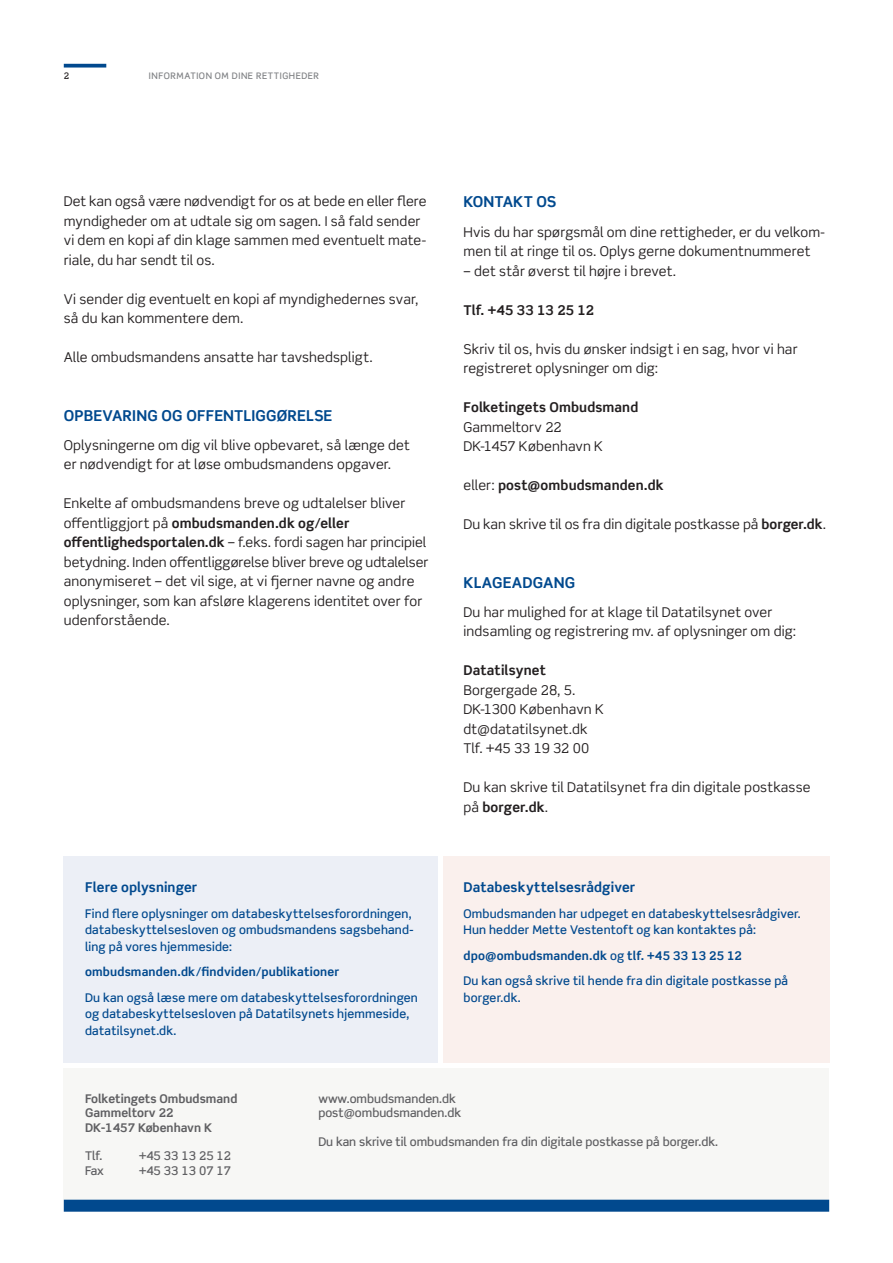
<style>
.page{position:relative;width:893px;height:1263px;background:#fff}
.page>*{position:absolute;margin:0;border:0;box-sizing:border-box;transform-origin:0 0}
.t1{font:700 15px "Scene Std";letter-spacing:.01em;color:#01498e}
.t2{font:13.5px/19.5px "Scene Std";letter-spacing:.01em;color:#231f20}
.t3{font:700 13.5px "Scene Std";letter-spacing:.01em;color:#231f20}
.t4{font:700 13.5px "Scene Std";letter-spacing:.01em;color:#01498e}
.t5{font:500 12px/16.5px "Scene Std";letter-spacing:.015em;color:#01498e}
.t6{font:500 12px/14.4px "Scene Std";color:#5f5f62}
.t7{font:700 12px/14.4px "Scene Std";color:#5f5f62}
.t8{font:700 12px "Scene Std";letter-spacing:.015em;color:#01498e}
.t9{font:500 9px "Scene Std";letter-spacing:.065em;color:#808285}
.t10{font:500 9px "Scene Std";color:#231f20}
.s1{font-weight:700}
.s2{font-weight:400}
</style>
<div class="page">
<svg style="left:64px;top:64px;width:42px;height:4px"></svg>
<div style="left:64px;top:1068px;width:765px;height:132px;background:#f7f7f5"></div>
<div style="left:64px;top:856px;width:374px;height:207px;background:#eceff6"></div>
<div style="left:443px;top:856px;width:386px;height:207px;background:#faf0ed"></div>
<div style="left:64px;top:1200px;width:765px;height:12px;background:#01498e"></div>
<p class="t10" style="left:64px;top:70px;width:7px">2</p>
<p class="t9" style="left:149px;top:70px;width:172px">INFORMATION OM DINE RETTIGHEDER</p>
<p class="t2" style="left:64px;top:191px;width:364px">Det kan også være nødvendigt for os at bede en eller flere myndigheder om at udtale sig om sagen. I så fald sender vi dem en kopi af din klage sammen med eventuelt mate&shy;riale, du har sendt til os.</p>
<p class="t2" style="left:64px;top:289px;width:356px">Vi sender dig eventuelt en kopi af myndighedernes svar, så du kan kommentere dem.</p>
<p class="t2" style="left:64px;top:347px;width:310px">Alle ombudsmandens ansatte har tavshedspligt.</p>
<p class="t1" style="left:64px;top:406px;width:270px">OPBEVARING OG OFFENTLIGGØRELSE</p>
<p class="t2" style="left:64px;top:435px;width:348px">Oplysningerne om dig vil blive opbevaret, så længe det er nødvendigt for at løse ombudsmandens opgaver.</p>
<p class="t2" style="left:64px;top:494px;width:366px">Enkelte af ombudsmandens breve og udtalelser bliver offentliggjort på <span class="s1">ombudsmanden.dk og/eller offentlighedsportalen.dk</span> – f.eks. fordi sagen har principiel betydning. Inden offentliggørelse bliver breve og udtalelser anonymiseret – det vil sige, at vi fjerner navne og andre oplysninger, som kan afsløre klagerens identitet over for udenforstående.</p>
<p class="t4" style="left:85px;top:879px;width:114px">Flere oplysninger</p>
<p class="t5" style="left:85px;top:905px;width:330px">Find flere oplysninger om databeskyttelsesforordningen, databeskyttelsesloven og ombudsmandens sagsbehand&shy;ling på vores hjemmeside:</p>
<p class="t8" style="left:85px;top:964px;width:256px">ombudsmanden.dk/findviden/publikationer</p>
<p class="t5" style="left:85px;top:989px;width:334px">Du kan også læse mere om databeskyttelsesforordningen og databeskyttelsesloven på Datatilsynets hjemmeside, datatilsynet.dk.</p>
<p class="t1" style="left:463px;top:193px;width:94px">KONTAKT OS</p>
<p class="t2" style="left:463px;top:222px;width:363px">Hvis du har spørgsmål om dine rettigheder, er du velkom&shy;men til at ringe til os. Oplys gerne dokumentnummeret</p>
<p class="t2" style="left:463px;top:261px;width:214px">– det står øverst til højre i brevet.</p>
<p class="t3" style="left:463px;top:301px;width:132px">Tlf. +45 33 13 25 12</p>
<p class="t2" style="left:463px;top:339px;width:336px">Skriv til os, hvis du ønsker indsigt i en sag, hvor vi har registreret oplysninger om dig:</p>
<p class="t3" style="left:463px;top:399px;width:176px">Folketingets Ombudsmand</p>
<p class="t2" style="left:463px;top:417px;width:141px">Gammeltorv 22<br>DK-1457 København K</p>
<p class="t3" style="left:463px;top:477px;width:202px"><span class="s2">eller:</span> post@ombudsmanden.dk</p>
<p class="t2" style="left:463px;top:514px;width:364px">Du kan skrive til os fra din digitale postkasse på <span class="s1">borger.dk</span>.</p>
<p class="t1" style="left:463px;top:573px;width:113px">KLAGEADGANG</p>
<p class="t2" style="left:463px;top:602px;width:334px">Du har mulighed for at klage til Datatilsynet over indsamling og registrering mv. af oplysninger om dig:</p>
<p class="t3" style="left:463px;top:662px;width:84px">Datatilsynet</p>
<p class="t2" style="left:463px;top:680px;width:142px">Borgergade 28, 5.<br>DK-1300 København K dt@datatilsynet.dk<br>Tlf. +45 33 19 32 00</p>
<p class="t2" style="left:463px;top:777px;width:349px">Du kan skrive til Datatilsynet fra din digitale postkasse på <span class="s1">borger.dk</span>.</p>
<p class="t4" style="left:463px;top:879px;width:173px">Databeskyttelsesrådgiver</p>
<p class="t5" style="left:463px;top:905px;width:339px">Ombudsmanden har udpeget en databeskyttelsesrådgiver.<br>Hun hedder Mette Vestentoft og kan kontaktes på:</p>
<p class="t5" style="left:463px;top:942px;width:326px;line-height:25.5px"><span class="s1">dpo@ombudsmanden.dk</span> og <span class="s1">tlf. +45 33 13 25 12<br></span>Du kan også skrive til hende fra din digitale postkasse på</p>
<p class="t5" style="left:463px;top:989px;width:59px">borger.dk.</p>
<p class="t7" style="left:85px;top:1091px;width:154px">Folketingets Ombudsmand<br>Gammeltorv 22<br>DK-1457 København K</p>
<p class="t6" style="left:85px;top:1149px;width:19px">Tlf.</p>
<p class="t6" style="left:139px;top:1149px;width:94px">+45 33 13 25 12</p>
<p class="t6" style="left:85px;top:1163px;width:20px">Fax</p>
<p class="t6" style="left:139px;top:1163px;width:94px">+45 33 13 07 17</p>
<p class="t6" style="left:318px;top:1091px;width:144px">www.ombudsmanden.dk post@ombudsmanden.dk</p>
<p class="t6" style="left:318px;top:1134px;width:401px">Du kan skrive til ombudsmanden fra din digitale postkasse på borger.dk.</p>
</div>
